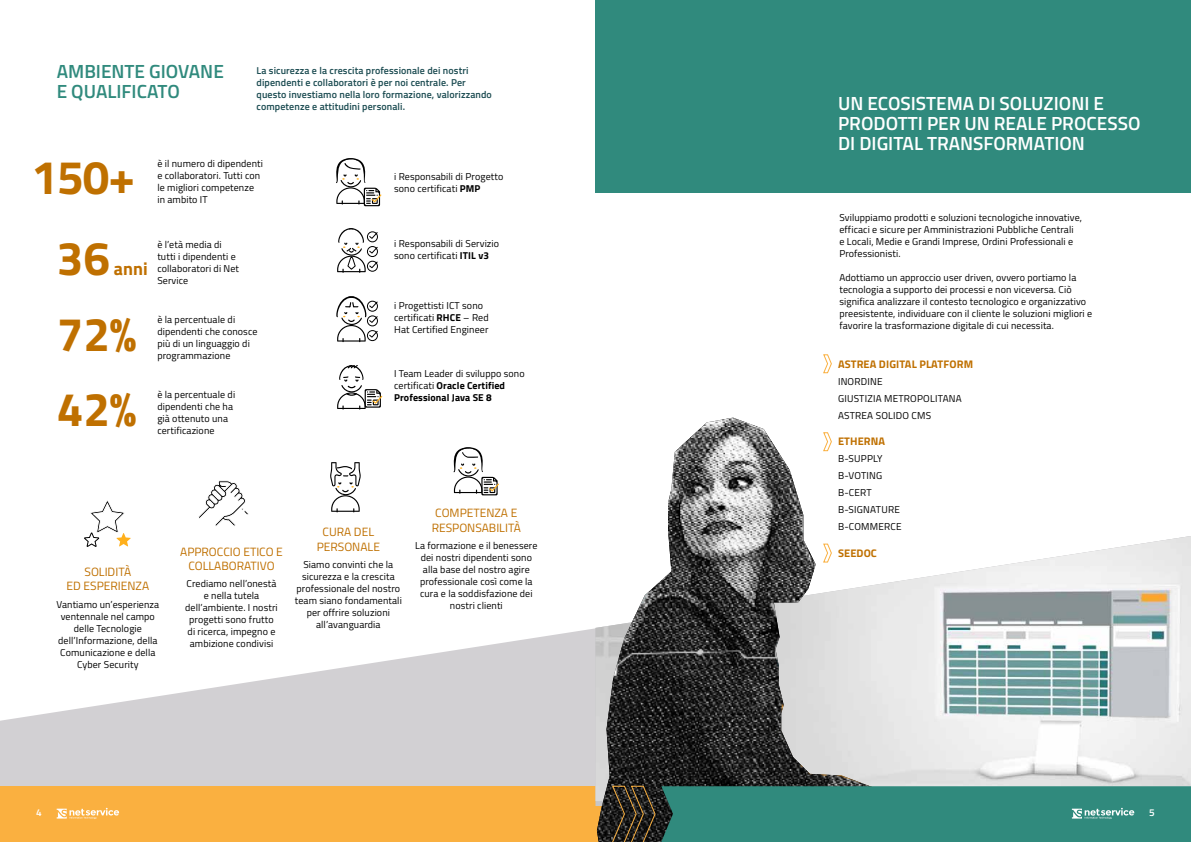
<style>
.page{position:relative;width:1191px;height:842px;background:#fff}
.page>*{position:absolute;margin:0;border:0;box-sizing:border-box;transform-origin:0 0}
.t1{font:700 47.5px/81.6px "Titillium Web";color:#bf7000;text-align:center}
.t2{font:600 19px/20px "Titillium Web";color:#fff}
.t3{font:600 19px/20px "Titillium Web";color:#308a7d}
.t4{font:700 18px "Titillium Web";color:#bf7000}
.t5{font:12px/14.4px "Titillium Web";color:#bf7000;text-align:center}
.t6{font:700 11px "Titillium Web";letter-spacing:.01em;color:#bf7000}
.t7{font:10px/12px "Titillium Web";letter-spacing:.01em;color:#000}
.t8{font:600 10px/12px "Titillium Web";letter-spacing:.01em;color:#1c4c52}
.t9{font:600 10px "Titillium Web";color:#fff}
.s1{font-weight:700}
</style>
<div class="page">
<svg style="left:0;top:628px;width:595px;height:158px;fill:#d2d0d3"></svg>
<div style="left:0;top:786px;width:615px;height:56px;background:#fab040"></div>
<svg style="left:330px;top:462px;width:31px;height:50px"></svg>
<svg style="left:84px;top:500px;width:47px;height:47px"></svg>
<svg style="left:198px;top:480px;width:51px;height:46px"></svg>
<svg style="left:453px;top:447px;width:46px;height:48px"></svg>
<svg style="left:336px;top:158px;width:45px;height:48px"></svg>
<svg style="left:337px;top:228px;width:41px;height:45px"></svg>
<svg style="left:337px;top:365px;width:45px;height:45px"></svg>
<svg style="left:336px;top:296px;width:42px;height:46px"></svg>
<svg style="left:57px;top:808px;width:62px;height:11px"></svg>
<img style="left:595px;top:536px;width:596px;height:265px">
<div style="left:595px;top:0;width:596px;height:193px;background:#308a7d"></div>
<img style="left:597px;top:418px;width:296px;height:424px">
<svg style="left:606px;top:785px;width:49px;height:57px;background:#332c22"></svg>
<svg style="left:823px;top:354px;width:9px;height:19px"></svg>
<svg style="left:823px;top:432px;width:9px;height:19px"></svg>
<svg style="left:823px;top:543px;width:9px;height:20px"></svg>
<div style="left:661px;top:786px;width:530px;height:56px;background:#308a7d"></div>
<h2 class="t3" style="left:57px;top:61px;width:168px">AMBIENTE GIOVANE<br>E QUALIFICATO</h2>
<p class="t8" style="left:257px;top:64px;width:237px">La sicurezza e la crescita professionale dei nostri dipendenti e collaboratori è per noi centrale. Per questo investiamo nella loro formazione, valorizzando competenze e attitudini personali.</p>
<h1 class="t1" style="left:32px;top:134px;width:105px">150+<br>36</h1>
<h3 class="t4" style="left:114px;top:255px;width:35px">anni</h3>
<h1 class="t1" style="left:57px;top:294px;width:81px;line-height:75px;text-align:left">72%<br>42%</h1>
<p class="t7" style="left:157px;top:157px;width:107px">è il numero di dipendenti e collaboratori. Tutti con le migliori competenze in ambito IT</p>
<p class="t7" style="left:394px;top:170px;width:111px">i Responsabili di Progetto sono certificati <span class="s1">PMP</span></p>
<p class="t7" style="left:157px;top:238px;width:83px">è l’età media di tutti i dipendenti e collaboratori di Net<br>Service</p>
<p class="t7" style="left:394px;top:237px;width:107px">i Responsabili di Servizio sono certificati <span class="s1">ITIL v3</span></p>
<p class="t7" style="left:157px;top:313px;width:102px">è la percentuale di dipendenti che conosce più di un linguaggio di programmazione</p>
<p class="t7" style="left:394px;top:299px;width:96px">i Progettisti ICT sono certificati <span class="s1">RHCE</span> – Red<br>Hat Certified Engineer</p>
<p class="t7" style="left:157px;top:388px;width:79px">è la percentuale di dipendenti che ha già ottenuto una certificazione</p>
<p class="t7" style="left:394px;top:367px;width:132px">I Team Leader di sviluppo sono certificati <span class="s1">Oracle Certified<br>Professional Java SE 8</span></p>
<p class="t5" style="left:67px;top:564px;width:84px">SOLIDITÀ<br>ED ESPERIENZA</p>
<p class="t7" style="left:56px;top:598px;width:104px;text-align:center">Vantiamo un’esperienza ventennale nel campo delle Tecnologie dell’Informazione, della<br>Comunicazione e della<br>Cyber Security</p>
<p class="t5" style="left:180px;top:543px;width:104px">APPROCCIO ETICO E<br>COLLABORATIVO</p>
<p class="t7" style="left:185px;top:577px;width:94px;text-align:center">Crediamo nell’onestà e nella tutela dell’ambiente. I nostri progetti sono frutto di ricerca, impegno e ambizione condivisi</p>
<p class="t5" style="left:317px;top:524px;width:65px">CURA DEL<br>PERSONALE</p>
<p class="t7" style="left:295px;top:558px;width:108px;text-align:center">Siamo convinti che la sicurezza e la crescita professionale del nostro team siano fondamentali per offrire soluzioni all’avanguardia</p>
<p class="t5" style="left:432px;top:505px;width:91px;text-align:left">COMPETENZA E<br>RESPONSABILITÀ</p>
<p class="t7" style="left:415px;top:539px;width:124px;text-align:center">La formazione e il benessere dei nostri dipendenti sono alla base del nostro agire professionale così come la cura e la soddisfazione dei nostri clienti</p>
<p class="t9" style="left:36px;top:804px;width:7px">4</p>
<h2 class="t2" style="left:838px;top:92px;width:304px">UN ECOSISTEMA DI SOLUZIONI E<br>PRODOTTI PER UN REALE PROCESSO<br>DI DIGITAL TRANSFORMATION</h2>
<p class="t7" style="left:839px;top:211px;width:244px">Sviluppiamo prodotti e soluzioni tecnologiche innovative, efficaci e sicure per Amministrazioni Pubbliche Centrali<br>e Locali, Medie e Grandi Imprese, Ordini Professionali e Professionisti.</p>
<p class="t7" style="left:839px;top:271px;width:254px">Adottiamo un approccio user driven, ovvero portiamo la tecnologia a supporto dei processi e non viceversa. Ciò significa analizzare il contesto tecnologico e organizzativo preesistente, individuare con il cliente le soluzioni migliori e favorire la trasformazione digitale di cui necessita.</p>
<p class="t6" style="left:838px;top:356px;width:137px">ASTREA DIGITAL PLATFORM</p>
<p class="t7" style="left:838px;top:372px;width:125px;line-height:17px">INORDINE<br>GIUSTIZIA METROPOLITANA<br>ASTREA SOLIDO CMS</p>
<p class="t6" style="left:838px;top:433px;width:49px">ETHERNA</p>
<p class="t7" style="left:838px;top:450px;width:65px;line-height:17px">B-SUPPLY<br>B-VOTING<br>B-CERT<br>B-SIGNATURE<br>B-COMMERCE</p>
<p class="t6" style="left:838px;top:544px;width:40px">SEEDOC</p>
<p class="t9" style="left:1149px;top:804px;width:7px">5</p>
</div>
